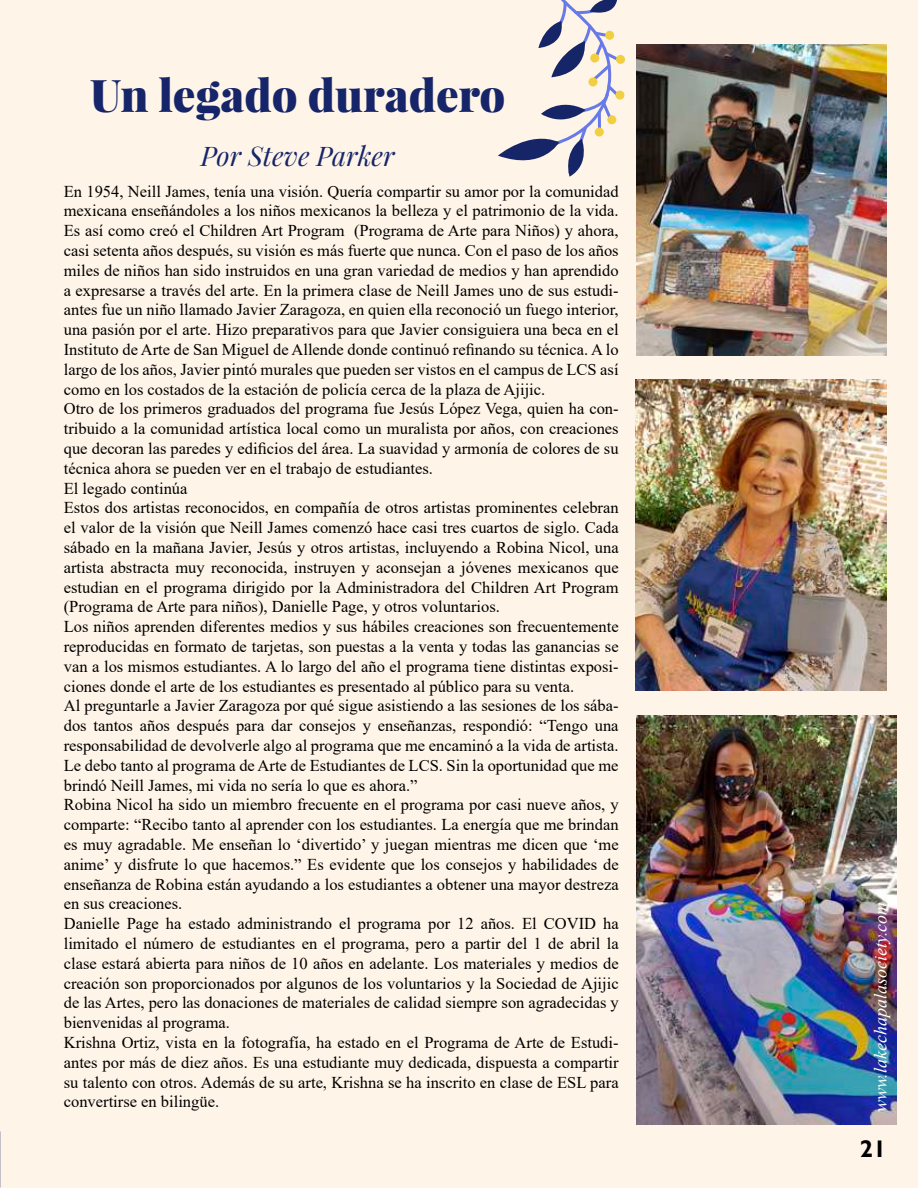
<style>
.page{position:relative;width:918px;height:1188px;background:#fef4e7}
.page>*{position:absolute;margin:0;border:0;box-sizing:border-box;transform-origin:0 0}
.t1{font:900 45px "Playfair Display";color:#162569}
.t2{font:italic 27px "Playfair Display";color:#162569}
.t3{font:700 24px "Gill Sans";color:#000}
.t4{font:italic 18px "Times New Roman";color:#fff}
.t5{font:16.5px/19.8px "Times New Roman";color:#000}
</style>
<div class="page">
<div style="left:615px;top:91px;width:9px;height:9px;background:#f2ce42;border-radius:50%"></div>
<div style="left:616px;top:55px;width:9px;height:9px;background:#f2ce42;border-radius:50%"></div>
<svg style="left:498px;top:0;width:121px;height:177px"></svg>
<img style="left:636px;top:45px;width:250px;height:310px">
<img style="left:636px;top:716px;width:260px;height:408px">
<img style="left:636px;top:379px;width:250px;height:311px">
<h1 class="t1" style="left:90px;top:67px;width:417px">Un legado duradero</h1>
<h2 class="t2" style="left:201px;top:138px;width:195px">Por Steve Parker</h2>
<p class="t5" style="left:64px;top:181px;width:556px">En 1954, Neill James, tenía una visión. Quería compartir su amor por la comunidad mexicana enseñándoles a los niños mexicanos la belleza y el patrimonio de la vida.<br>Es así como creó el Children Art Program (Programa de Arte para Niños) y ahora, casi setenta años después, su visión es más fuerte que nunca. Con el paso de los años miles de niños han sido instruidos en una gran variedad de medios y han aprendido a expresarse a través del arte. En la primera clase de Neill James uno de sus estudi&shy;antes fue un niño llamado Javier Zaragoza, en quien ella reconoció un fuego interior, una pasión por el arte. Hizo preparativos para que Javier consiguiera una beca en el Instituto de Arte de San Miguel de Allende donde continuó refinando su técnica. A lo largo de los años, Javier pintó murales que pueden ser vistos en el campus de LCS así como en los costados de la estación de policía cerca de la plaza de Ajijic.<br>Otro de los primeros graduados del programa fue Jesús López Vega, quien ha con&shy;tribuido a la comunidad artística local como un muralista por años, con creaciones que decoran las paredes y edificios del área. La suavidad y armonía de colores de su técnica ahora se pueden ver en el trabajo de estudiantes.<br>El legado continúa<br>Estos dos artistas reconocidos, en compañía de otros artistas prominentes celebran el valor de la visión que Neill James comenzó hace casi tres cuartos de siglo. Cada sábado en la mañana Javier, Jesús y otros artistas, incluyendo a Robina Nicol, una artista abstracta muy reconocida, instruyen y aconsejan a jóvenes mexicanos que estudian en el programa dirigido por la Administradora del Children Art Program (Programa de Arte para niños), Danielle Page, y otros voluntarios.<br>Los niños aprenden diferentes medios y sus hábiles creaciones son frecuentemente reproducidas en formato de tarjetas, son puestas a la venta y todas las ganancias se van a los mismos estudiantes. A lo largo del año el programa tiene distintas exposi&shy;ciones donde el arte de los estudiantes es presentado al público para su venta.<br>Al preguntarle a Javier Zaragoza por qué sigue asistiendo a las sesiones de los sába&shy;dos tantos años después para dar consejos y enseñanzas, respondió: “Tengo una responsabilidad de devolverle algo al programa que me encaminó a la vida de artista.<br>Le debo tanto al programa de Arte de Estudiantes de LCS. Sin la oportunidad que me brindó Neill James, mi vida no sería lo que es ahora.”<br>Robina Nicol ha sido un miembro frecuente en el programa por casi nueve años, y comparte: “Recibo tanto al aprender con los estudiantes. La energía que me brindan es muy agradable. Me enseñan lo ‘divertido’ y juegan mientras me dicen que ‘me anime’ y disfrute lo que hacemos.” Es evidente que los consejos y habilidades de enseñanza de Robina están ayudando a los estudiantes a obtener una mayor destreza en sus creaciones.<br>Danielle Page ha estado administrando el programa por 12 años. El COVID ha limitado el número de estudiantes en el programa, pero a partir del 1 de abril la clase estará abierta para niños de 10 años en adelante. Los materiales y medios de creación son proporcionados por algunos de los voluntarios y la Sociedad de Ajijic de las Artes, pero las donaciones de materiales de calidad siempre son agradecidas y bienvenidas al programa.<br>Krishna Ortiz, vista en la fotografía, ha estado en el Programa de Arte de Estudi&shy;antes por más de diez años. Es una estudiante muy dedicada, dispuesta a compartir su talento con otros. Además de su arte, Krishna se ha inscrito en clase de ESL para convertirse en bilingüe.</p>
<p class="t4" style="left:868px;top:1112px;width:212px;rotate:-90deg">www.lakechapalasociety.com</p>
<h3 class="t3" style="left:860px;top:1135px;width:28px">21</h3>
</div>
